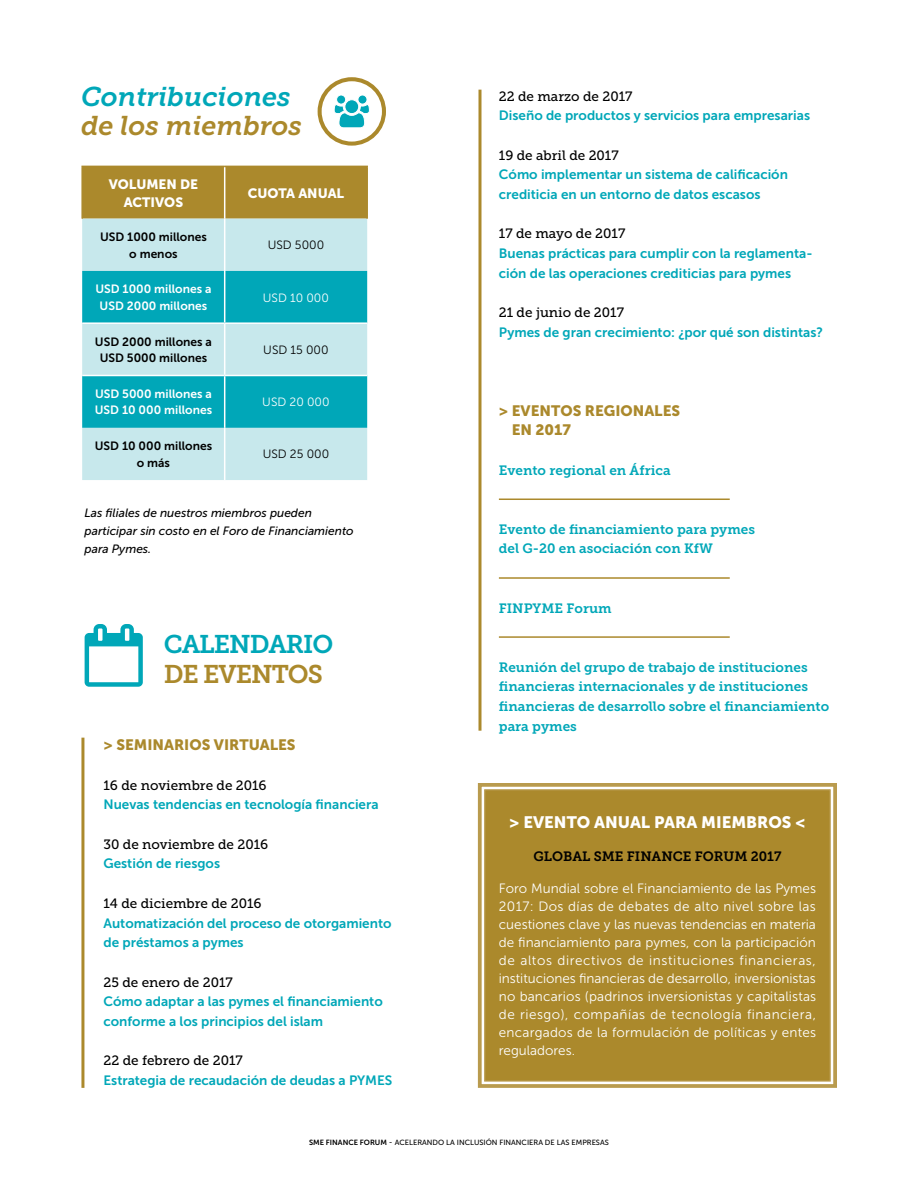
<style>
.page{position:relative;width:918px;height:1188px;background:#fff}
.page>*{position:absolute;margin:0;border:0;box-sizing:border-box;transform-origin:0 0}
.t1{font:italic 27px "Museo Slab 700";color:#00a7b8}
.t2{font:italic 27px "Museo Slab 700";color:#ab892c}
.t3{font:25.5px "Museo Slab 700";letter-spacing:-.04em;color:#00a7b8}
.t4{font:25.5px "Museo Slab 700";letter-spacing:-.04em;color:#ab892c}
.t5{font:16.5px "Museo Sans 900";color:#fff}
.t6{font:15px/19.6px "Museo Sans 900";color:#ab892c}
.t7{font:13.5px/19.6px "Museo Sans 700";color:#00a7b8}
.t8{font:13.5px/18px "Museo Sans 300";letter-spacing:.015em;color:#fff;text-align:justify}
.t9{font:13.5px/19.6px "Museo Slab 700";color:#00a7b8}
.t10{font:13.5px "Museo Slab 500";color:#000}
.t11{font:13.5px/18px "Museo Sans 900";color:#fff;text-align:center}
.t12{font:13.5px "Museo Slab 700";color:#000}
.t13{font:italic 12px/18px "Museo Sans 500";color:#000}
.t14{font:12px/16.5px "Museo Sans 700";color:#000;text-align:center}
.t15{font:12px/16.5px "Museo Sans 700";color:#fff;text-align:center}
.t16{font:12px "Museo Sans 300";color:#000}
.t17{font:12px "Museo Sans 300";color:#fff}
.t18{font:7.5px "Museo Sans 500";color:#000}
.s1{font-family:"Museo Sans 700"}
</style>
<div class="page">
<hr style="left:499px;top:499px;width:231px;height:1px;background:#ab892c">
<hr style="left:499px;top:577px;width:231px;height:2px;background:#ab892c">
<hr style="left:499px;top:636px;width:231px;height:2px;background:#ab892c">
<div style="left:83px;top:167px;width:283px;height:52px;background:#ab892c"></div>
<div style="left:82px;top:219px;width:285px;height:261px;background:#c7e8ec"></div>
<svg style="left:82px;top:271px;width:285px;height:157px;background:#43bdc9"></svg>
<hr style="left:224px;top:167px;width:1px;height:52px;background:#fff">
<hr style="left:224px;top:219px;width:1px;height:52px;background:#fff">
<hr style="left:224px;top:271px;width:1px;height:51px;background:#fff">
<hr style="left:224px;top:324px;width:1px;height:51px;background:#fff">
<hr style="left:224px;top:376px;width:1px;height:52px;background:#fff">
<hr style="left:224px;top:428px;width:1px;height:52px;background:#fff">
<hr style="left:81px;top:167px;width:2px;height:52px;background:#ab892c">
<hr style="left:81px;top:166px;width:144px;height:1px;background:#ab892c">
<hr style="left:225px;top:166px;width:143px;height:1px;background:#ab892c">
<hr style="left:366px;top:167px;width:2px;height:52px;background:#ab892c">
<hr style="left:82px;top:322px;width:143px;height:2px;background:#fff">
<hr style="left:225px;top:322px;width:142px;height:2px;background:#fff">
<hr style="left:82px;top:375px;width:143px;height:1px;background:#fff">
<hr style="left:225px;top:375px;width:142px;height:1px;background:#fff">
<svg style="left:477px;top:783px;width:360px;height:305px"></svg>
<div style="left:484px;top:789px;width:347px;height:293px;background:#ab892c"></div>
<hr style="left:81px;top:738px;width:3px;height:350px;background:#ab892c">
<svg style="left:478px;top:90px;width:4px;height:641px;background:#bfa660"></svg>
<svg style="left:85px;top:624px;width:58px;height:63px"></svg>
<div style="left:318px;top:77px;width:68px;height:69px;border:4px solid #ab892c;border-radius:50%"></div>
<div style="left:337px;top:95px;width:9px;height:9px;background:#00a7b8;border-radius:50%"></div>
<div style="left:336px;top:95px;width:10px;height:9px;border:1px solid #fff;border-radius:50%"></div>
<div style="left:358px;top:95px;width:9px;height:9px;background:#00a7b8;border-radius:50%"></div>
<div style="left:358px;top:95px;width:9px;height:9px;border:1px solid #fff;border-radius:50%"></div>
<div style="left:345px;top:100px;width:14px;height:14px;background:#00a7b8;border-radius:50%"></div>
<div style="left:345px;top:100px;width:14px;height:14px;border:1px solid #fff;border-radius:50%"></div>
<svg style="left:334px;top:104px;width:36px;height:24px"></svg>
<h1 class="t1" style="left:81px;top:81px;width:211px">Contribuciones</h1>
<h1 class="t2" style="left:81px;top:111px;width:222px">de los miembros</h1>
<p class="t11" style="left:109px;top:175px;width:91px">VOLUMEN DE<br>ACTIVOS</p>
<p class="t11" style="left:248px;top:184px;width:98px">CUOTA ANUAL</p>
<p class="t14" style="left:100px;top:229px;width:108px">USD 1000 millones o menos</p>
<p class="t16" style="left:268px;top:239px;width:58px">USD 5000</p>
<p class="t15" style="left:95px;top:281px;width:118px">USD 1000 millones a<br>USD 2000 millones</p>
<p class="t17" style="left:263px;top:291px;width:68px">USD 10 000</p>
<p class="t14" style="left:95px;top:333px;width:118px">USD 2000 millones a<br>USD 5000 millones</p>
<p class="t16" style="left:263px;top:343px;width:67px">USD 15 000</p>
<p class="t15" style="left:95px;top:385px;width:119px;text-align:left">USD 5000 millones a<br>USD 10 000 millones</p>
<p class="t17" style="left:262px;top:396px;width:69px">USD 20 000</p>
<p class="t14" style="left:95px;top:438px;width:119px">USD 10 000 millones o más</p>
<p class="t16" style="left:263px;top:448px;width:68px">USD 25 000</p>
<p class="t13" style="left:85px;top:503px;width:271px">Las filiales de nuestros miembros pueden participar sin costo en el Foro de Financiamiento para Pymes.</p>
<h2 class="t3" style="left:164px;top:630px;width:171px">CALENDARIO</h2>
<h2 class="t4" style="left:164px;top:660px;width:161px">DE EVENTOS</h2>
<p class="t6" style="left:103px;top:735px;width:194px">&gt; SEMINARIOS VIRTUALES</p>
<p class="t10" style="left:103px;top:778px;width:165px">16 de noviembre de 2016</p>
<p class="t7" style="left:103px;top:795px;width:277px">Nuevas tendencias en tecnología financiera</p>
<p class="t10" style="left:103px;top:837px;width:166px">30 de noviembre de 2016</p>
<p class="t7" style="left:103px;top:854px;width:118px">Gestión de riesgos</p>
<p class="t10" style="left:103px;top:896px;width:160px">14 de diciembre de 2016</p>
<p class="t7" style="left:103px;top:913px;width:290px">Automatización del proceso de otorgamiento de préstamos a pymes</p>
<p class="t10" style="left:103px;top:974px;width:131px">25 de enero de 2017</p>
<p class="t7" style="left:103px;top:992px;width:281px">Cómo adaptar a las pymes el financiamiento conforme a los principios del islam</p>
<p class="t10" style="left:103px;top:1053px;width:141px">22 de febrero de 2017</p>
<p class="t7" style="left:103px;top:1071px;width:290px">Estrategia de recaudación de deudas a PYMES</p>
<p class="t10" style="left:499px;top:89px;width:135px">22 de marzo de 2017</p>
<p class="t7" style="left:499px;top:106px;width:313px">Diseño de productos y servicios para empresarias</p>
<p class="t10" style="left:499px;top:148px;width:121px">19 de abril de 2017</p>
<p class="t7" style="left:499px;top:165px;width:291px">Cómo implementar un sistema de calificación crediticia en un entorno de datos escasos</p>
<p class="t10" style="left:499px;top:226px;width:128px">17 de mayo de 2017</p>
<p class="t7" style="left:499px;top:244px;width:315px">Buenas prácticas para cumplir con la reglamenta&shy;ción de las operaciones crediticias para pymes</p>
<p class="t10" style="left:499px;top:305px;width:127px">21 de junio de 2017</p>
<p class="t7" style="left:499px;top:322px;width:326px">Pymes de gran crecimiento: ¿por qué son distintas?</p>
<p class="t6" style="left:512px;top:401px;width:170px;text-indent:-13px">&gt; EVENTOS REGIONALES<br>EN 2017</p>
<p class="t9" style="left:499px;top:460px;width:173px">Evento regional en África</p>
<p class="t9" style="left:499px;top:519px;width:258px">Evento de financiamiento para pymes del G-20 en asociación con KfW</p>
<p class="t9" style="left:499px;top:598px;width:114px">FINPYME Forum</p>
<p class="t9" style="left:499px;top:657px;width:332px">Reunión del grupo de trabajo de instituciones financieras internacionales y de instituciones financieras de desarrollo sobre el financiamiento para pymes</p>
<p class="t5" style="left:509px;top:813px;width:298px">&gt; EVENTO ANUAL PARA MIEMBROS &lt;</p>
<p class="t12" style="left:533px;top:849px;width:250px">GLOBAL SME FINANCE FORUM 2017</p>
<p class="t8" style="left:499px;top:879px;width:319px">Foro Mundial sobre el Financiamiento de las Pymes 2017: Dos días de debates de alto nivel sobre las cuestiones clave y las nuevas tendencias en materia de financiamiento para pymes, con la participación de altos directivos de instituciones financieras, instituciones financieras de desarrollo, inversionistas no bancarios (padrinos inversionistas y capitalistas de riesgo), compañías de tecnología financiera, encargados de la formulación de políticas y entes reguladores.</p>
<p class="t18" style="left:309px;top:1138px;width:301px"><span class="s1">SME FINANCE FORUM</span> - ACELERANDO LA INCLUSIÓN FINANCIERA DE LAS EMPRESAS</p>
</div>
